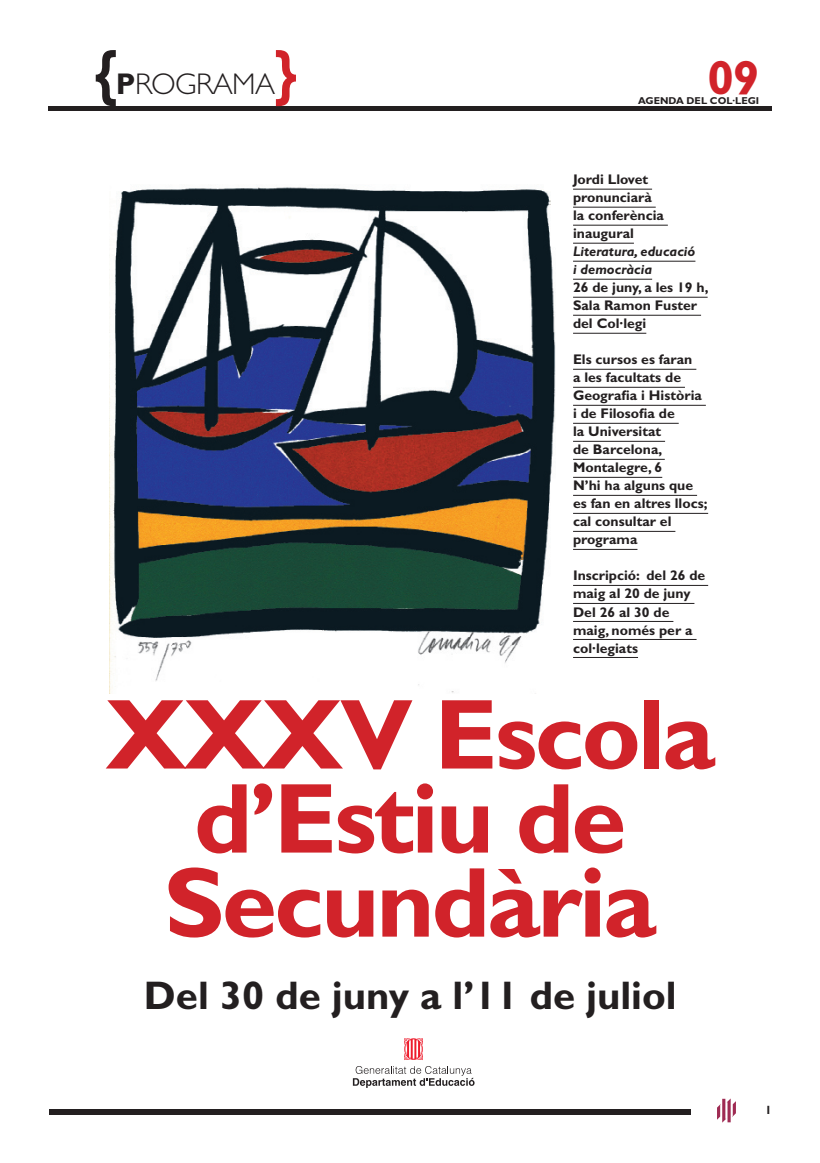
<style>
.page{position:relative;width:820px;height:1163px;background:#fff}
.page>*{position:absolute;margin:0;border:0;box-sizing:border-box;transform-origin:0 0}
.t1{font:700 100px/84px "Gill Sans";letter-spacing:-.03em;color:#d1232a;text-align:center}
.t2{font:700 60px "Gill Sans";color:#231f20}
.t3{font:700 48px "Gill Sans";color:#d1232a}
.t4{font:700 40px "Gill Sans";color:#231f20}
.t5{font:300 30px "Gill Sans";letter-spacing:-.02em;color:#231f20}
.t6{font:700 14px/18px "Gill Sans";color:#231f20}
.t7{font:italic 700 14px/18px "Gill Sans";color:#231f20}
.t8{font:700 12px "Gill Sans";color:#231f20}
.t9{font:700 10px "Gill Sans";color:#231f20}
.s1{font-weight:700}
.s2{font-weight:700;font-size:60px;color:#d1232a}
</style>
<div class="page">
<div style="left:48px;top:106px;width:723px;height:5px;background:#231f20"></div>
<svg style="left:717px;top:1098px;width:18px;height:24px"></svg>
<div style="left:49px;top:1108px;width:641px;height:5px;background:#231f20"></div>
<hr style="left:573px;top:189px;width:78px;height:1px;background:#231f20">
<hr style="left:573px;top:207px;width:82px;height:1px;background:#231f20">
<hr style="left:573px;top:225px;width:94px;height:1px;background:#231f20">
<hr style="left:573px;top:243px;width:60px;height:1px;background:#231f20">
<hr style="left:573px;top:261px;width:122px;height:1px;background:#231f20">
<hr style="left:573px;top:279px;width:79px;height:1px;background:#231f20">
<hr style="left:573px;top:297px;width:134px;height:1px;background:#231f20">
<hr style="left:573px;top:315px;width:127px;height:1px;background:#231f20">
<hr style="left:573px;top:333px;width:73px;height:1px;background:#231f20">
<hr style="left:573px;top:369px;width:123px;height:1px;background:#231f20">
<hr style="left:573px;top:387px;width:111px;height:1px;background:#231f20">
<hr style="left:573px;top:405px;width:132px;height:1px;background:#231f20">
<hr style="left:573px;top:423px;width:105px;height:1px;background:#231f20">
<hr style="left:573px;top:441px;width:91px;height:1px;background:#231f20">
<hr style="left:573px;top:459px;width:91px;height:1px;background:#231f20">
<hr style="left:573px;top:477px;width:89px;height:1px;background:#231f20">
<hr style="left:573px;top:495px;width:123px;height:1px;background:#231f20">
<hr style="left:573px;top:513px;width:134px;height:1px;background:#231f20">
<hr style="left:573px;top:531px;width:102px;height:1px;background:#231f20">
<hr style="left:573px;top:549px;width:64px;height:1px;background:#231f20">
<hr style="left:573px;top:585px;width:134px;height:1px;background:#231f20">
<hr style="left:573px;top:603px;width:121px;height:1px;background:#231f20">
<hr style="left:573px;top:621px;width:100px;height:1px;background:#231f20">
<hr style="left:573px;top:639px;width:123px;height:1px;background:#231f20">
<hr style="left:573px;top:657px;width:64px;height:1px;background:#231f20">
<img style="left:109px;top:187px;width:446px;height:506px">
<svg style="left:404px;top:1038px;width:19px;height:21px"></svg>
<svg style="left:353px;top:1066px;width:121px;height:21px"></svg>
<h2 class="t2" style="left:94px;top:38px;width:25px">{</h2>
<h3 class="t5" style="left:116px;top:67px;width:183px"><span class="s1">P</span>ROGRAMA<span class="s2">}</span></h3>
<h3 class="t3" style="left:707px;top:49px;width:54px">09</h3>
<p class="t9" style="left:638px;top:95px;width:122px">AGENDA DEL COL∙LEGI</p>
<p class="t6" style="left:573px;top:170px;width:92px">Jordi Llovet pronunciarà la conferència inaugural</p>
<p class="t7" style="left:573px;top:242px;width:124px">Literatura, educació i democràcia</p>
<p class="t6" style="left:573px;top:278px;width:137px">26 de juny, a les 19 h,<br>Sala Ramon Fuster del Col·legi</p>
<p class="t6" style="left:573px;top:350px;width:136px">Els cursos es faran<br>a les facultats de<br>Geografia i Història i de Filosofia de<br>la Universitat<br>de Barcelona,<br>Montalegre, 6<br>N’hi ha alguns que es fan en altres llocs; cal consultar el programa</p>
<p class="t6" style="left:573px;top:566px;width:134px">Inscripció: del 26 de maig al 20 de juny<br>Del 26 al 30 de maig, només per a col·legiats</p>
<h1 class="t1" style="left:105px;top:692px;width:611px">XXXV Escola d’Estiu de<br>Secundària</h1>
<h3 class="t4" style="left:144px;top:971px;width:534px">Del 30 de juny a l’11 de juliol</h3>
<p class="t8" style="left:764px;top:1102px;width:8px">1</p>
</div>
